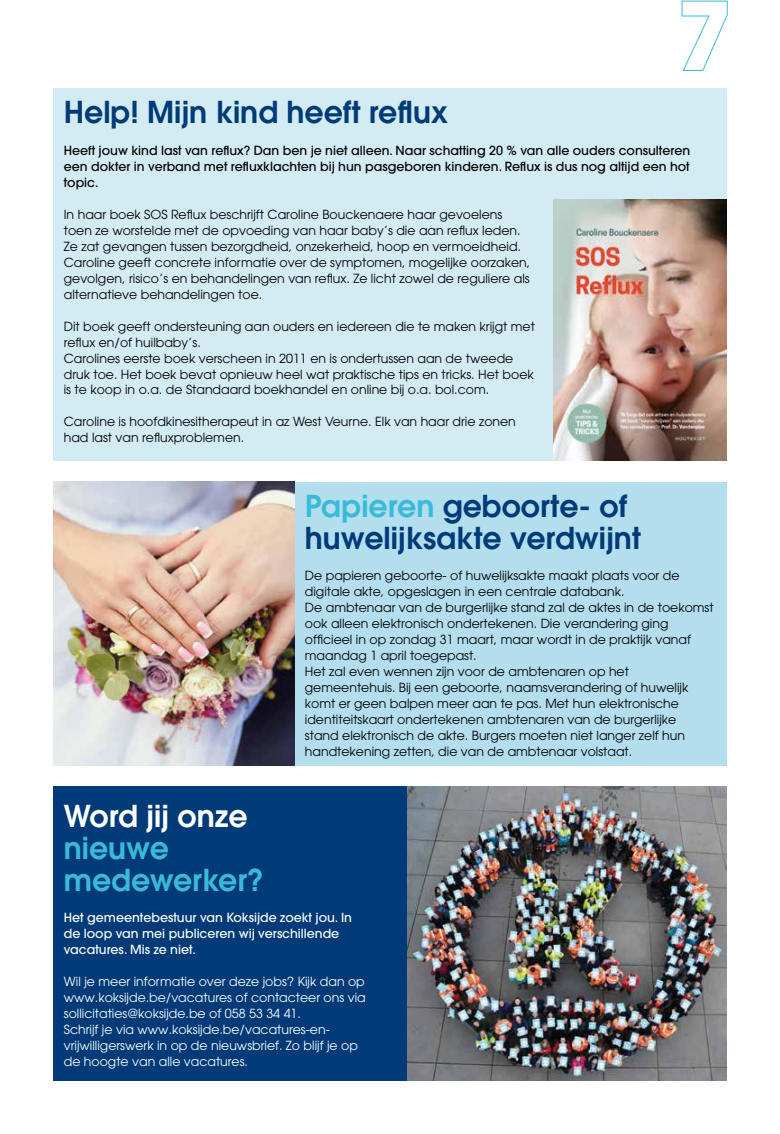
<style>
.page{position:relative;width:780px;height:1134px;background:#fff}
.page>*{position:absolute;margin:0;border:0;box-sizing:border-box;transform-origin:0 0}
.t1{font:600 30px/31.9px "Avant Garde";color:#003a78}
.t2{font:600 30px/31.9px "Avant Garde";color:#3abad9}
.t3{font:600 30px "Avant Garde";color:#fff}
.t4{font:12.5px/16px "Avant Garde";color:#000}
.t5{font:12.5px/16px "Avant Garde";color:#fff}
.t6{font:500 12.5px/16px "Avant Garde";color:#000;text-align:justify}
.t7{font:500 12.5px/16px "Avant Garde";color:#fff}
.s1{color:#3abad9}
</style>
<div class="page">
<div style="left:53px;top:89px;width:673px;height:372px;background:#d3ecf3"></div>
<div style="left:53px;top:482px;width:673px;height:283px;background:#b3deee"></div>
<img style="left:53px;top:482px;width:241px;height:283px">
<img style="left:553px;top:200px;width:173px;height:261px">
<div style="left:53px;top:787px;width:673px;height:294px;background:#003a78"></div>
<img style="left:407px;top:787px;width:319px;height:294px">
<svg style="left:681px;top:0;width:46px;height:71px"></svg>
<h1 class="t1" style="left:64px;top:96px;width:385px">Help! Mijn kind heeft reflux</h1>
<p class="t6" style="left:64px;top:143px;width:628px">Heeft jouw kind last van reflux? Dan ben je niet alleen. Naar schatting 20 % van alle ouders consulteren een dokter in verband met refluxklachten bij hun pasgeboren kinderen. Reflux is dus nog altijd een hot topic.</p>
<p class="t4" style="left:64px;top:206px;width:468px">In haar boek SOS Reflux beschrijft Caroline Bouckenaere haar gevoelens toen ze worstelde met de opvoeding van haar baby’s die aan reflux leden.<br>Ze zat gevangen tussen bezorgdheid, onzekerheid, hoop en vermoeidheid.<br>Caroline geeft concrete informatie over de symptomen, mogelijke oorzaken, gevolgen, risico’s en behandelingen van reflux. Ze licht zowel de reguliere als alternatieve behandelingen toe.</p>
<p class="t4" style="left:64px;top:318px;width:472px">Dit boek geeft ondersteuning aan ouders en iedereen die te maken krijgt met reflux en/of huilbaby’s.<br>Carolines eerste boek verscheen in 2011 en is ondertussen aan de tweede druk toe. Het boek bevat opnieuw heel wat praktische tips en tricks. Het boek is te koop in o.a. de Standaard boekhandel en online bij o.a. bol.com.</p>
<p class="t4" style="left:64px;top:414px;width:453px">Caroline is hoofdkinesitherapeut in az West Veurne. Elk van haar drie zonen had last van refluxproblemen.</p>
<h1 class="t1" style="left:305px;top:489px;width:337px"><span class="s1">Papieren</span> geboorte- of huwelijksakte verdwijnt</h1>
<p class="t4" style="left:305px;top:568px;width:410px">De papieren geboorte- of huwelijksakte maakt plaats voor de digitale akte, opgeslagen in een centrale databank.<br>De ambtenaar van de burgerlijke stand zal de aktes in de toekomst ook alleen elektronisch ondertekenen. Die verandering ging officieel in op zondag 31 maart, maar wordt in de praktijk vanaf maandag 1 april toegepast.<br>Het zal even wennen zijn voor de ambtenaren op het gemeentehuis. Bij een geboorte, naamsverandering of huwelijk komt er geen balpen meer aan te pas. Met hun elektronische identiteitskaart ondertekenen ambtenaren van de burgerlijke<br>stand elektronisch de akte. Burgers moeten niet langer zelf hun handtekening zetten, die van de ambtenaar volstaat.</p>
<h1 class="t3" style="left:64px;top:796px;width:185px">Word jij onze</h1>
<h1 class="t2" style="left:64px;top:831px;width:201px">nieuwe medewerker?</h1>
<p class="t7" style="left:64px;top:910px;width:290px">Het gemeentebestuur van Koksijde zoekt jou. In de loop van mei publiceren wij verschillende vacatures. Mis ze niet.</p>
<p class="t5" style="left:64px;top:974px;width:303px">Wil je meer informatie over deze jobs? Kijk dan op www.koksijde.be/vacatures of contacteer ons via sollicitaties@koksijde.be of 058 53 34 41.<br>Schrijf je via www.koksijde.be/vacatures-en&shy;vrijwilligerswerk in op de nieuwsbrief. Zo blijf je op de hoogte van alle vacatures.</p>
</div>
